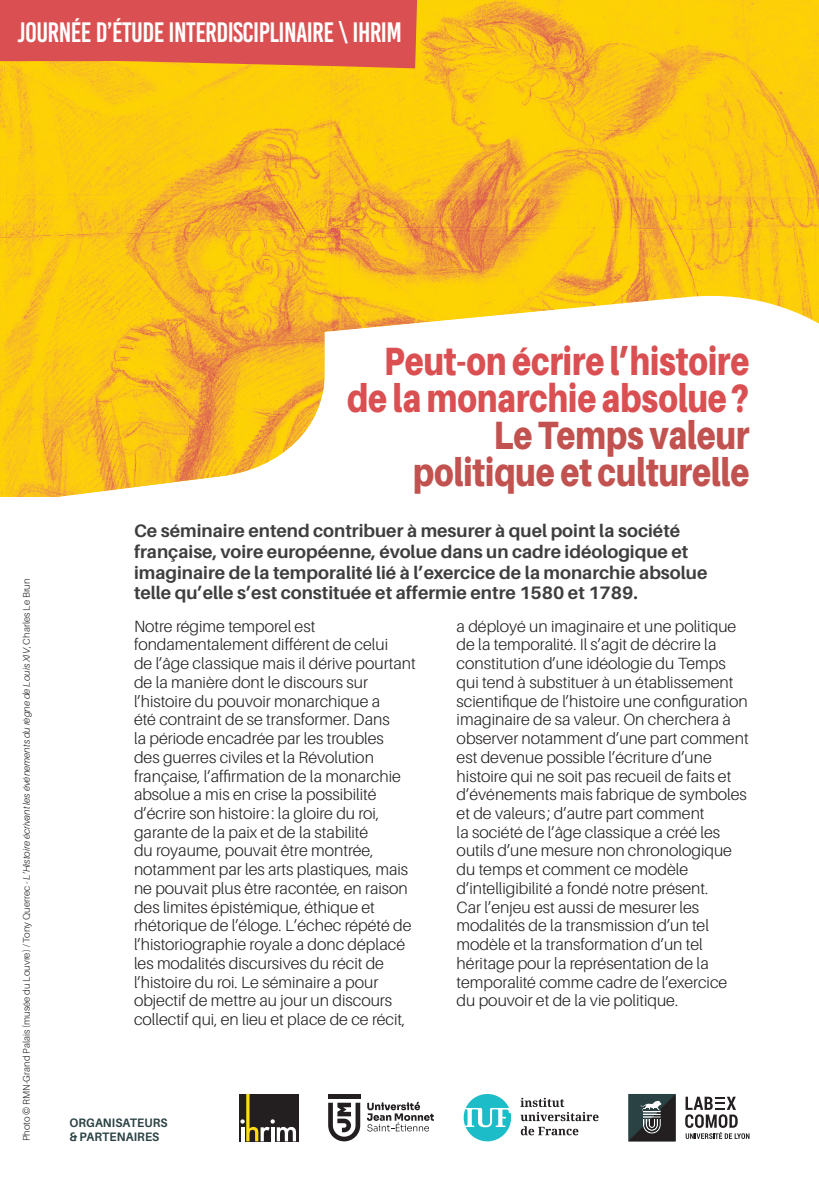
<style>
.page{position:relative;width:819px;height:1191px;background:#fff}
.page>*{position:absolute;margin:0;border:0;box-sizing:border-box;transform-origin:0 0}
.t1{font:900 39.55px/37.1px "Aileron";color:#da5052;text-align:right;scale:.8 1}
.t2{font:900 39.55px/37.1px "Aileron";color:#c1524f;text-align:right;scale:.8 1}
.t3{font:28px "Bebas Kai";letter-spacing:-.02em;color:#fff}
.t4{font:700 18.03px/20.7px "Aileron";color:#3e3e3f}
.t5{font:300 16.28px/18.7px "Aileron";color:#231f20}
.t6{font:700 12.25px/14.5px "Aileron";letter-spacing:.01em;color:#2b4244;scale:.95 1}
.t7{font:300 9.62px "Aileron";color:#231f20}
.s1{font-style:italic}
</style>
<div class="page">
<img style="left:0;top:0;width:819px;height:497px">
<svg style="left:325px;top:274px;width:494px;height:223px"></svg>
<div style="left:238px;top:1094px;width:60px;height:47px;background:#231f20"></div>
<svg style="left:240px;top:1094px;width:56px;height:47px"></svg>
<hr style="left:271px;top:1127px;width:3px;height:14px;background:#fff">
<svg style="left:367px;top:1101px;width:67px;height:30px"></svg>
<hr style="left:328px;top:1094px;width:32px;height:4px;background:#231f20">
<svg style="left:328px;top:1102px;width:32px;height:39px"></svg>
<svg style="left:685px;top:1096px;width:64px;height:43px"></svg>
<svg style="left:628px;top:1094px;width:47px;height:47px;background:#3f4849"></svg>
<svg style="left:463px;top:1094px;width:48px;height:47px"></svg>
<svg style="left:520px;top:1097px;width:78px;height:38px"></svg>
<svg style="left:0;top:0;width:522px;height:123px;background:#ed9729"></svg>
<h2 class="t3" style="left:17px;top:17px;width:386px">JOURNÉE D’ÉTUDE INTERDISCIPLINAIRE \ IHRIM</h2>
<p class="t7" style="left:21px;top:1141px;width:564px;rotate:-90deg">Photo © RMN-Grand Palais (musée du Louvre) / Tony Querrec - <span class="s1">L’Histoire écrivant les événements du règne de Louis XIV</span>, Charles Le Brun</p>
<h1 class="t1" style="left:347px;top:342px;width:504px">Peut-on écrire l’histoire de la monarchie absolue?</h1>
<h1 class="t2" style="left:413px;top:416px;width:422px">Le Temps valeur politique et culturelle</h1>
<p class="t4" style="left:134px;top:521px;width:575px">Ce séminaire entend contribuer à mesurer à quel point la société française, voire européenne, évolue dans un cadre idéologique et imaginaire de la temporalité lié à l’exercice de la monarchie absolue telle qu’elle s’est constituée et affermie entre 1580 et 1789.</p>
<p class="t5" style="left:134px;top:617px;width:283px">Notre régime temporel est fondamentalement différent de celui<br>de l’âge classique mais il dérive pourtant de la manière dont le discours sur l’histoire du pouvoir monarchique a<br>été contraint de se transformer. Dans<br>la période encadrée par les troubles<br>des guerres civiles et la Révolution française, l’affirmation de la monarchie absolue a mis en crise la possibilité d’écrire son histoire: la gloire du roi, garante de la paix et de la stabilité<br>du royaume, pouvait être montrée, notamment par les arts plastiques, mais ne pouvait plus être racontée, en raison des limites épistémique, éthique et rhétorique de l’éloge. L’échec répété de l’historiographie royale a donc déplacé les modalités discursives du récit de l’histoire du roi. Le séminaire a pour objectif de mettre au jour un discours collectif qui, en lieu et place de ce récit,</p>
<p class="t5" style="left:456px;top:617px;width:293px">a déployé un imaginaire et une politique de la temporalité. Il s’agit de décrire la constitution d’une idéologie du Temps qui tend à substituer à un établissement scientifique de l’histoire une configuration imaginaire de sa valeur. On cherchera à observer notamment d’une part comment est devenue possible l’écriture d’une histoire qui ne soit pas recueil de faits et d’événements mais fabrique de symboles et de valeurs ; d’autre part comment<br>la société de l’âge classique a créé les outils d’une mesure non chronologique du temps et comment ce modèle d’intelligibilité a fondé notre présent.<br>Car l’enjeu est aussi de mesurer les modalités de la transmission d’un tel modèle et la transformation d’un tel héritage pour la représentation de la temporalité comme cadre de l’exercice du pouvoir et de la vie politique.</p>
<p class="t6" style="left:69px;top:1115px;width:105px">ORGANISATEURS &amp; PARTENAIRES</p>
</div>
